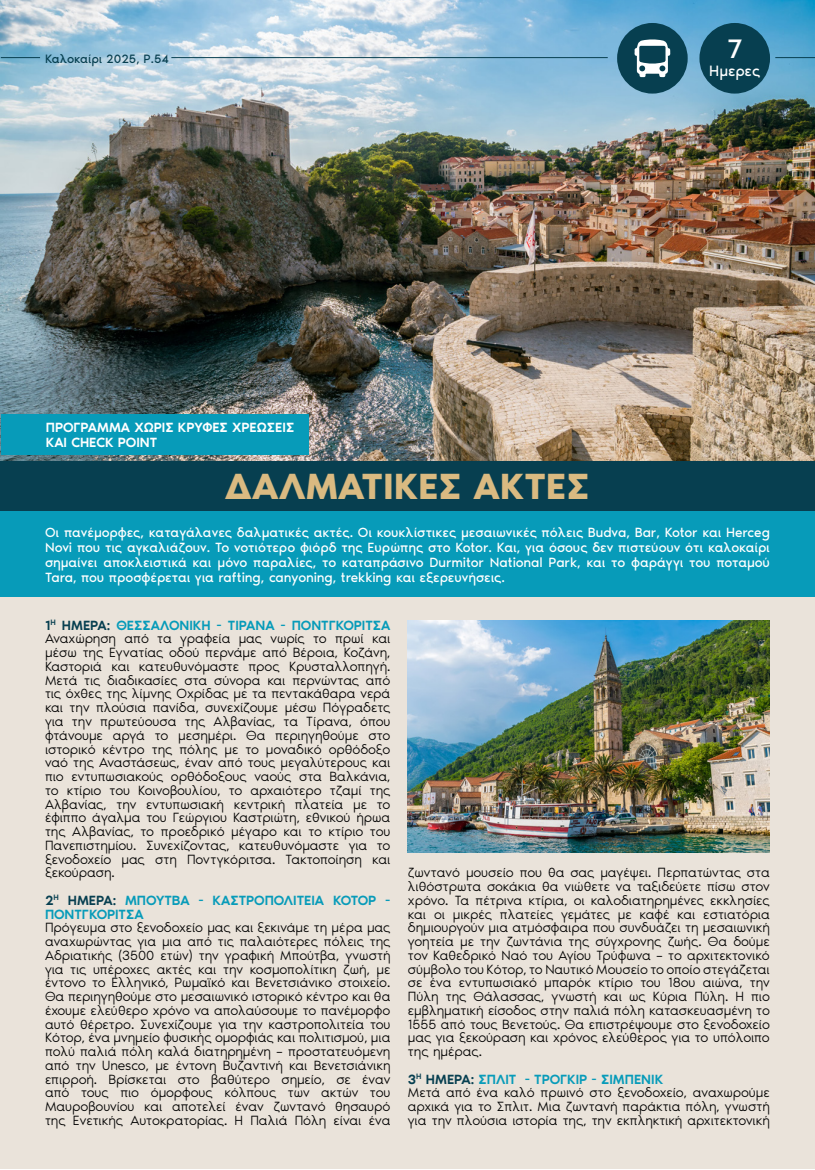
<style>
.page{position:relative;width:815px;height:1170px;background:#fff}
.page>*{position:absolute;margin:0;border:0;box-sizing:border-box;transform-origin:0 0}
.t1{font:600 37.5px "Noir Pro";color:#daba81}
.t2{font:27.5px "Noir Pro";color:#fff}
.t3{font:15.38px "Noir Pro";letter-spacing:-.01em;color:#fff}
.t4{font:300 13.75px/13.8px "Noir Pro";letter-spacing:-.01em;color:#000;text-align:justify}
.t5{font:13.75px/15px "Noir Pro";letter-spacing:-.01em;color:#fff;text-align:justify}
.t6{font:500 13.75px/13.8px "Noir Pro";color:#079bb9}
.t7{font:500 13.75px/15px "Noir Pro";color:#fff}
.t8{font:12.5px "Noir Pro";letter-spacing:-.01em;color:#073f50}
.s1{font-weight:500;color:#073f50}
.s2{font-weight:500;color:#079bb9}
.s3{color:#073f50}
</style>
<div class="page">
<div style="left:0;top:0;width:815px;height:1168px;background:#eae3da"></div>
<div style="left:1px;top:511px;width:814px;height:85px;background:#079bb9"></div>
<img style="left:1px;top:0;width:814px;height:461px">
<div style="left:0;top:461px;width:815px;height:50px;background:#073f50"></div>
<hr style="left:1px;top:57px;width:39px;height:1px;background:#073f50">
<hr style="left:171px;top:57px;width:437px;height:1px;background:#073f50">
<div style="left:699px;top:23px;width:71px;height:71px;background:#073f50;border-radius:50%"></div>
<div style="left:617px;top:23px;width:71px;height:71px;background:#073f50;border-radius:50%"></div>
<svg style="left:634px;top:39px;width:36px;height:38px"></svg>
<div style="left:1px;top:414px;width:307px;height:40px;background:#079bb9"></div>
<img style="left:407px;top:620px;width:363px;height:232px">
<hr style="left:775px;top:57px;width:40px;height:1px;background:#073f50">
<p class="t8" style="left:45px;top:49px;width:126px">Καλοκαίρι 2025, P.54</p>
<p class="t7" style="left:46px;top:419px;width:250px">ΠΡΟΓΡΑΜΜΑ ΧΩΡΙΣ ΚΡΥΦΕΣ ΧΡΕΩΣΕΙΣ<br>ΚΑΙ CHECK POINT</p>
<h2 class="t2" style="left:727px;top:27px;width:16px">7</h2>
<p class="t3" style="left:709px;top:59px;width:52px">Ημερες</p>
<h1 class="t1" style="left:225px;top:456px;width:366px">ΔΑΛΜΑΤΙΚΕΣ ΑΚΤΕΣ</h1>
<p class="t5" style="left:45px;top:523px;width:726px">Οι πανέμορφες, καταγάλανες δαλματικές ακτές. Οι κουκλίστικες μεσαιωνικές πόλεις Budva, Bar, Kotor και Herceg Novi που τις αγκαλιάζουν. Το νοτιότερο φιόρδ της Ευρώπης στο Kotor. Και, για όσους δεν πιστεύουν ότι καλοκαίρι σημαίνει αποκλειστικά και μόνο παραλίες, το καταπράσινο Durmitor National Park, και το φαράγγι του ποταμού Tara, που προσφέρεται για rafting, canyoning, trekking και εξερευνήσεις.</p>
<p class="t4" style="left:45px;top:617px;width:347px"><span class="s1">1</span><sup>Η</sup> <span class="s1">ΗΜΕΡΑ:</span> <span class="s2">ΘΕΣΣΑΛΟΝΙΚΗ - ΤΙΡΑΝΑ - ΠΟΝΤΓΚΟΡΙΤΣΑ </span>Αναχώρηση από τα γραφεία μας νωρίς το πρωί και μέσω της Εγνατίας οδού περνάμε από Βέροια, Κοζάνη, Καστοριά και κατευθυνόμαστε προς Κρυσταλλοπηγή.<br>Μετά τις διαδικασίες στα σύνορα και περνώντας από τις όχθες της λίμνης Οχρίδας με τα πεντακάθαρα νερά και την πλούσια πανίδα, συνεχίζουμε μέσω Πόγραδετς για την πρωτεύουσα της Αλβανίας, τα Τίρανα, όπου φτάνουμε αργά το μεσημέρι. Θα περιηγηθούμε στο ιστορικό κέντρο της πόλης με το μοναδικό ορθόδοξο ναό της Αναστάσεως, έναν από τους μεγαλύτερους και πιο εντυπωσιακούς ορθόδοξους ναούς στα Βαλκάνια, το κτίριο του Κοινοβουλίου, το αρχαιότερο τζαμί της Αλβανίας, την εντυπωσιακή κεντρική πλατεία με το έφιππο άγαλμα του Γεώργιου Καστριώτη, εθνικού ήρωα της Αλβανίας, το προεδρικό μέγαρο και το κτίριο του Πανεπιστημίου. Συνεχίζοντας, κατευθυνόμαστε για το ξενοδοχείο μας στη Ποντγκόριτσα. Τακτοποίηση και ξεκούραση.</p>
<p class="t6" style="left:45px;top:892px;width:347px"><span class="s3">2</span><sup>Η</sup> <span class="s3">ΗΜΕΡΑ:</span> ΜΠΟΥΤΒΑ - ΚΑΣΤΡΟΠΟΛΙΤΕΙΑ ΚΟΤΟΡ -<br>ΠΟΝΤΓΚΟΡΙΤΣΑ</p>
<p class="t4" style="left:45px;top:920px;width:347px">Πρόγευμα στο ξενοδοχείο μας και ξεκινάμε τη μέρα μας αναχωρώντας για μια από τις παλαιότερες πόλεις της Αδριατικής (3500 ετών) την γραφική Μπούτβα, γνωστή για τις υπέροχες ακτές και την κοσμοπολίτικη ζωή, με έντονο το Ελληνικό, Ρωμαϊκό και Βενετσιάνικο στοιχείο.<br>Θα περιηγηθούμε στο μεσαιωνικό ιστορικό κέντρο και θα έχουμε ελεύθερο χρόνο να απολαύσουμε το πανέμορφο αυτό θέρετρο. Συνεχίζουμε για την καστροπολιτεία του Κότορ, ένα μνημείο φυσικής ομορφιάς και πολιτισμού, μια πολύ παλιά πόλη καλά διατηρημένη – προστατευόμενη από την Unesco, με έντονη Βυζαντινή και Βενετσιάνικη επιρροή. Βρίσκεται στο βαθύτερο σημείο, σε έναν από τους πιο όμορφους κόλπους των ακτών του Μαυροβουνίου και αποτελεί έναν ζωντανό θησαυρό της Ενετικής Αυτοκρατορίας. Η Παλιά Πόλη είναι ένα</p>
<p class="t4" style="left:408px;top:865px;width:363px">ζωντανό μουσείο που θα σας μαγέψει. Περπατώντας στα λιθόστρωτα σοκάκια θα νιώθετε να ταξιδεύετε πίσω στον χρόνο. Τα πέτρινα κτίρια, οι καλοδιατηρημένες εκκλησίες και οι μικρές πλατείες γεμάτες με καφέ και εστιατόρια δημιουργούν μια ατμόσφαιρα που συνδυάζει τη μεσαιωνική γοητεία με την ζωντάνια της σύγχρονης ζωής. Θα δούμε τον Καθεδρικό Ναό του Αγίου Τρύφωνα – το αρχιτεκτονικό σύμβολο του Κότορ, το Ναυτικό Μουσείο το οποίο στεγάζεται σε ένα εντυπωσιακό μπαρόκ κτίριο του 18ου αιώνα, την Πύλη της Θάλασσας, γνωστή και ως Κύρια Πύλη. Η πιο εμβληματική είσοδος στην παλιά πόλη κατασκευασμένη το 1555 από τους Βενετούς. Θα επιστρέψουμε στο ξενοδοχείο μας για ξεκούραση και χρόνος ελεύθερος για το υπόλοιπο της ημέρας.</p>
<p class="t4" style="left:408px;top:1071px;width:363px;text-align:left"><span class="s1">3</span><sup>Η</sup> <span class="s1">ΗΜΕΡΑ:</span> <span class="s2">ΣΠΛΙΤ - ΤΡΟΓΚΙΡ - ΣΙΜΠΕΝΙΚ<br></span>Μετά από ένα καλό πρωινό στο ξενοδοχείο, αναχωρούμε αρχικά για το Σπλιτ. Μια ζωντανή παράκτια πόλη, γνωστή για την πλούσια ιστορία της, την εκπληκτική αρχιτεκτονική</p>
</div>
